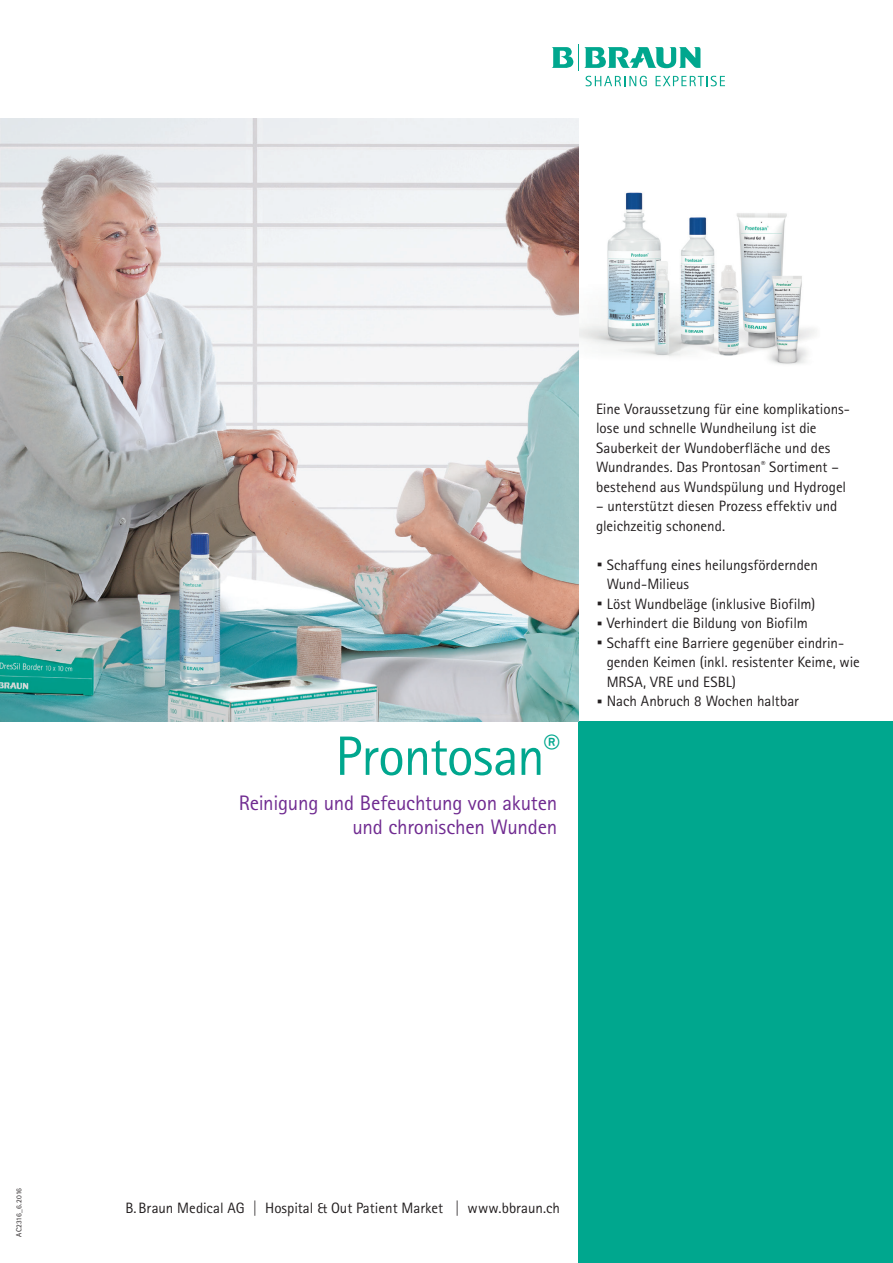
<style>
.page{position:relative;width:893px;height:1263px;background:#fff}
.page>*{position:absolute;margin:0;border:0;box-sizing:border-box;transform-origin:0 0}
.t1{font:55.5px "Rotis Sans Serif Pro";letter-spacing:-.02em;color:#00a78e}
.t2{font:21px/24px "Rotis Sans Serif Pro";letter-spacing:-.01em;color:#702b91;text-align:right}
.t3{font:15px/19.5px "Rotis Sans Serif Pro";color:#231f20}
.t4{font:7.5px "Rotis Sans Serif Pro";letter-spacing:.005em;color:#231f20}
.s1{font-weight:800;font-size:30px}
</style>
<div class="page">
<svg style="left:586px;top:76px;width:61px;height:10px"></svg>
<svg style="left:656px;top:76px;width:69px;height:10px"></svg>
<svg style="left:552px;top:44px;width:149px;height:26px"></svg>
<div style="left:579px;top:722px;width:314px;height:541px;background:#00a78e"></div>
<img style="left:580px;top:192px;width:236px;height:173px">
<img style="left:0;top:119px;width:579px;height:603px">
<h1 class="t1" style="left:335px;top:723px;width:226px">Prontosan<sup>®</sup></h1>
<h2 class="t2" style="left:239px;top:791px;width:320px">Reinigung und Befeuchtung von akuten und chronischen Wunden</h2>
<p class="t3" style="left:596px;top:399px;width:255px">Eine Voraussetzung für eine komplikations&shy;lose und schnelle Wundheilung ist die Sauberkeit der Wundoberfläche und des Wundrandes. Das Prontosan<sup>®</sup> Sortiment – bestehend aus Wundspülung und Hydrogel</p>
<p class="t3" style="left:596px;top:496px;width:243px">– unterstützt diesen Prozess effektiv und gleichzeitig schonend.</p>
<p class="t3" style="left:596px;top:555px;width:223px"><span class="s1">·</span> Schaffung eines heilungsfördernden</p>
<p class="t3" style="left:607px;top:574px;width:84px">Wund-Milieus</p>
<p class="t3" style="left:596px;top:594px;width:221px"><span class="s1">·</span> Löst Wundbeläge (inklusive Biofilm)</p>
<p class="t3" style="left:596px;top:613px;width:213px"><span class="s1">·</span> Verhindert die Bildung von Biofilm</p>
<p class="t3" style="left:596px;top:633px;width:250px"><span class="s1">·</span> Schafft eine Barriere gegenüber eindrin-</p>
<p class="t3" style="left:607px;top:652px;width:255px">genden Keimen (inkl. resistenter Keime, wie</p>
<p class="t3" style="left:607px;top:672px;width:131px">MRSA, VRE und ESBL)</p>
<p class="t3" style="left:596px;top:691px;width:204px"><span class="s1">·</span> Nach Anbruch 8 Wochen haltbar</p>
<p class="t4" style="left:15px;top:1237px;width:50px;rotate:-90deg">AC2316_6.2016</p>
<p class="t3" style="left:125px;top:1199px;width:436px">B.Braun Medical AG | Hospital &amp; Out Patient Market | www.bbraun.ch</p>
</div>
